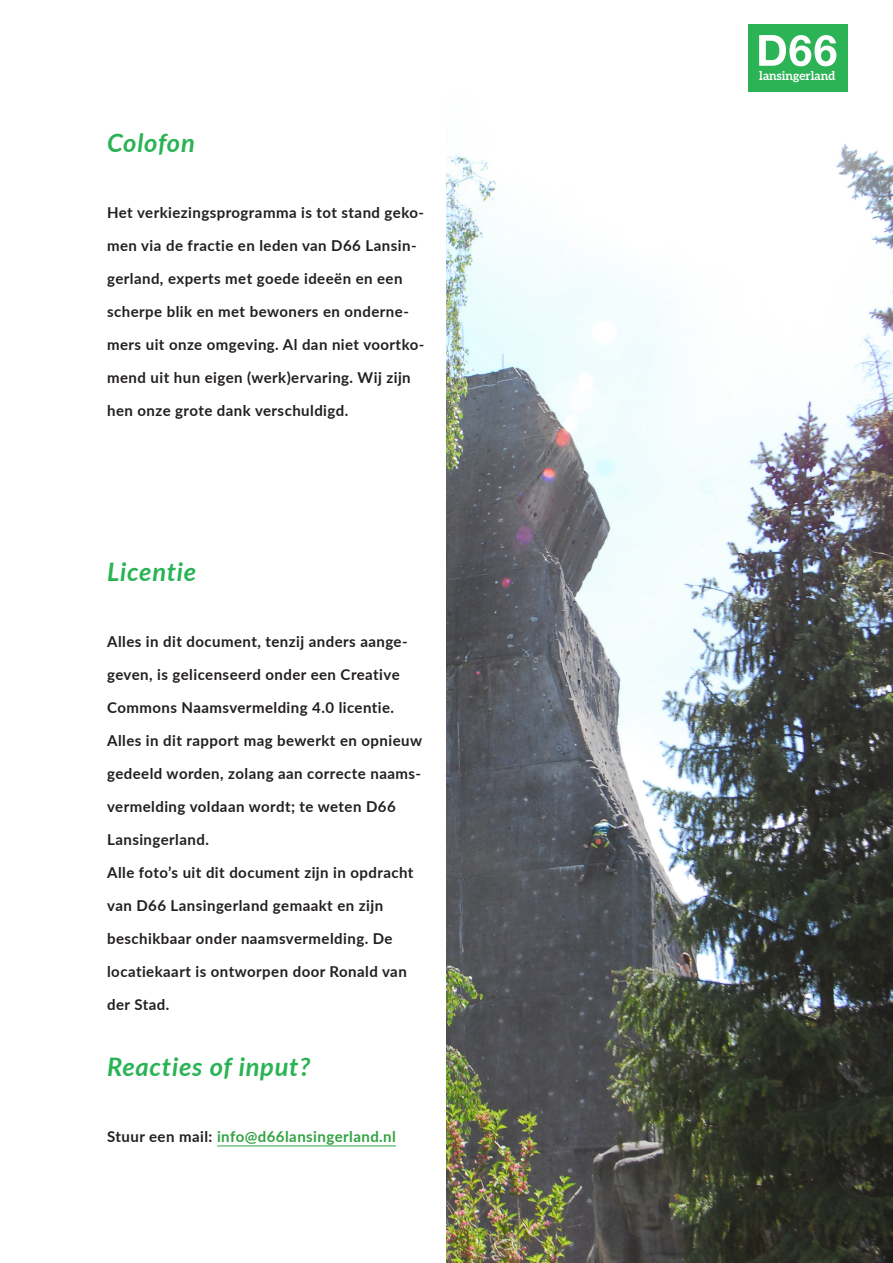
<style>
.page{position:relative;width:893px;height:1263px;background:#fff}
.page>*{position:absolute;margin:0;border:0;box-sizing:border-box;transform-origin:0 0}
.t1{font:italic 700 25.5px "Lato";letter-spacing:.03em;color:#2ab355}
.t2{font:700 15px "Lato";letter-spacing:.03em;color:#231f20}
.t3{font:700 15px "Lato";letter-spacing:.03em;color:#32a342}
.t4{font:700 12.15px "Aleo";color:#fff}
.s1{color:#231f20}
</style>
<div class="page">
<div style="left:748px;top:25px;width:99px;height:67px;background:#2cb355"></div>
<svg style="left:759px;top:35px;width:77px;height:31px"></svg>
<hr style="left:217px;top:1145px;width:179px;height:1px;background:#32a342">
<img style="left:446px;top:144px;width:447px;height:1119px">
<p class="t1" style="left:107px;top:124px;width:89px">Colofon</p>
<p class="t2" style="left:107px;top:202px;width:318px">Het verkiezingsprogramma is tot stand geko-</p>
<p class="t2" style="left:107px;top:235px;width:311px">men via de fractie en leden van D66 Lansin-</p>
<p class="t2" style="left:107px;top:268px;width:297px">gerland, experts met goede ideeën en een</p>
<p class="t2" style="left:107px;top:301px;width:303px">scherpe blik en met bewoners en onderne-</p>
<p class="t2" style="left:107px;top:334px;width:319px">mers uit onze omgeving. Al dan niet voortko-</p>
<p class="t2" style="left:107px;top:367px;width:305px">mend uit hun eigen (werk)ervaring. Wij zijn</p>
<p class="t2" style="left:107px;top:400px;width:243px">hen onze grote dank verschuldigd.</p>
<p class="t1" style="left:107px;top:553px;width:91px">Licentie</p>
<p class="t2" style="left:107px;top:631px;width:302px">Alles in dit document, tenzij anders aange-</p>
<p class="t2" style="left:107px;top:664px;width:294px">geven, is gelicenseerd onder een Creative</p>
<p class="t2" style="left:107px;top:697px;width:289px">Commons Naamsvermelding 4.0 licentie.</p>
<p class="t2" style="left:107px;top:730px;width:316px">Alles in dit rapport mag bewerkt en opnieuw</p>
<p class="t2" style="left:107px;top:763px;width:316px">gedeeld worden, zolang aan correcte naams-</p>
<p class="t2" style="left:107px;top:796px;width:290px">vermelding voldaan wordt; te weten D66</p>
<p class="t2" style="left:107px;top:829px;width:103px">Lansingerland.</p>
<p class="t2" style="left:107px;top:862px;width:308px">Alle foto’s uit dit document zijn in opdracht</p>
<p class="t2" style="left:107px;top:895px;width:277px">van D66 Lansingerland gemaakt en zijn</p>
<p class="t2" style="left:107px;top:928px;width:287px">beschikbaar onder naamsvermelding. De</p>
<p class="t2" style="left:107px;top:961px;width:301px">locatiekaart is ontworpen door Ronald van</p>
<p class="t2" style="left:107px;top:994px;width:64px">der Stad.</p>
<p class="t1" style="left:107px;top:1048px;width:205px">Reacties of input?</p>
<p class="t3" style="left:107px;top:1126px;width:290px"><span class="s1">Stuur een mail:</span> info@d66lansingerland.nl</p>
<p class="t4" style="left:759px;top:69px;width:78px">lansingerland</p>
</div>
